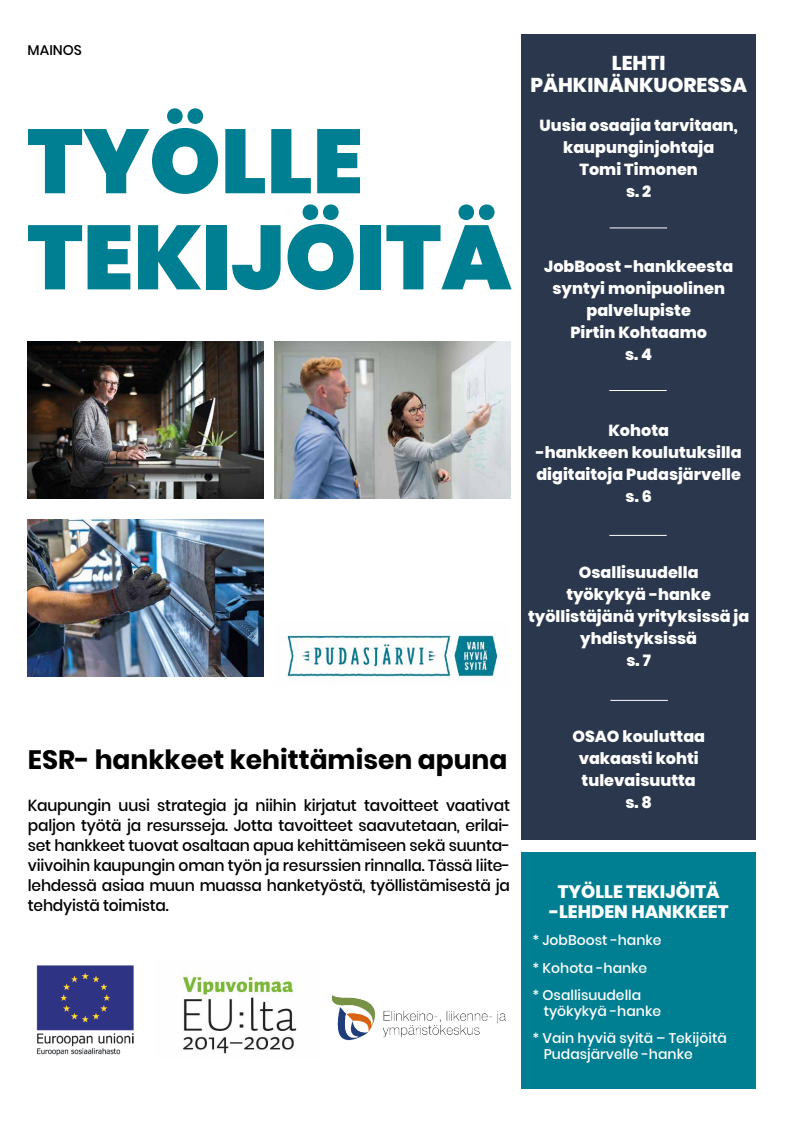
<style>
.page{position:relative;width:794px;height:1134px;background:#fff}
.page>*{position:absolute;margin:0;border:0;box-sizing:border-box;transform-origin:0 0}
.t1{font:900 90.7px/96.1px "Poppins";color:#007f92}
.t2{font:700 26.5px "Poppins";color:#000}
.t3{font:800 20px/22px "Poppins";color:#fff;text-align:center}
.t4{font:800 18px/20px "Poppins";color:#fff;text-align:center}
.t5{font:500 16px/20px "Poppins";letter-spacing:-.015em;color:#000;text-align:justify}
.t6{font:800 16px/22px "Poppins";color:#fff;text-align:center}
.t7{font:500 14px/27.3px "Poppins";color:#fff}
.t8{font:500 14px "Poppins";color:#000}
</style>
<div class="page">
<div style="left:521px;top:34px;width:235px;height:805px;background:#2a374c"></div>
<img style="left:36px;top:965px;width:261px;height:91px">
<div style="left:521px;top:852px;width:235px;height:236px;background:#007f92"></div>
<hr style="left:609px;top:227px;width:58px;height:1px;background:#fff">
<hr style="left:609px;top:390px;width:57px;height:1px;background:#fff">
<hr style="left:609px;top:535px;width:57px;height:1px;background:#fff">
<hr style="left:610px;top:700px;width:58px;height:1px;background:#fff">
<img style="left:287px;top:635px;width:211px;height:47px">
<img style="left:275px;top:342px;width:236px;height:157px">
<img style="left:27px;top:342px;width:236px;height:157px">
<img style="left:27px;top:519px;width:236px;height:157px">
<img style="left:331px;top:995px;width:175px;height:46px">
<p class="t8" style="left:28px;top:42px;width:56px">MAINOS</p>
<h1 class="t1" style="left:27px;top:114px;width:486px">TYÖLLE<br>TEKIJÖITÄ</h1>
<p class="t3" style="left:530px;top:52px;width:218px">LEHTI<br>PÄHKINÄNKUORESSA</p>
<p class="t6" style="left:539px;top:114px;width:200px">Uusia osaajia tarvitaan, kaupunginjohtaja<br>Tomi Timonen<br>s. 2</p>
<p class="t6" style="left:544px;top:256px;width:190px">JobBoost -hankkeesta syntyi monipuolinen palvelupiste<br>Pirtin Kohtaamo<br>s. 4</p>
<p class="t6" style="left:536px;top:420px;width:207px">Kohota<br>-hankkeen koulutuksilla digitaitoja Pudasjärvelle s. 6</p>
<p class="t6" style="left:528px;top:562px;width:223px">Osallisuudella<br>työkykyä -hanke työllistäjänä yrityksissä ja yhdistyksissä<br>s. 7</p>
<h2 class="t2" style="left:28px;top:745px;width:481px">ESR- hankkeet kehittämisen apuna</h2>
<p class="t5" style="left:28px;top:795px;width:484px">Kaupungin uusi strategia ja niihin kirjatut tavoitteet vaativat paljon työtä ja resursseja. Jotta tavoitteet saavutetaan, erilai&shy;set hankkeet tuovat osaltaan apua kehittämiseen sekä suunta&shy;viivoihin kaupungin oman työn ja resurssien rinnalla. Tässä liite&shy;lehdessä asiaa muun muassa hanketyöstä, työllistämisestä ja tehdyistä toimista.</p>
<p class="t6" style="left:572px;top:725px;width:134px">OSAO kouluttaa vakaasti kohti tulevaisuutta<br>s. 8</p>
<p class="t4" style="left:549px;top:882px;width:181px">TYÖLLE TEKIJÖITÄ -LEHDEN HANKKEET</p>
<p class="t7" style="left:532px;top:927px;width:131px">* JobBoost -hanke * Kohota -hanke<br>* Osallisuudella</p>
<p class="t7" style="left:532px;top:997px;width:196px;text-indent:11px">työkykyä -hanke<br>* Vain hyviä syitä – Tekijöitä</p>
<p class="t7" style="left:544px;top:1041px;width:151px">Pudasjärvelle -hanke</p>
</div>
